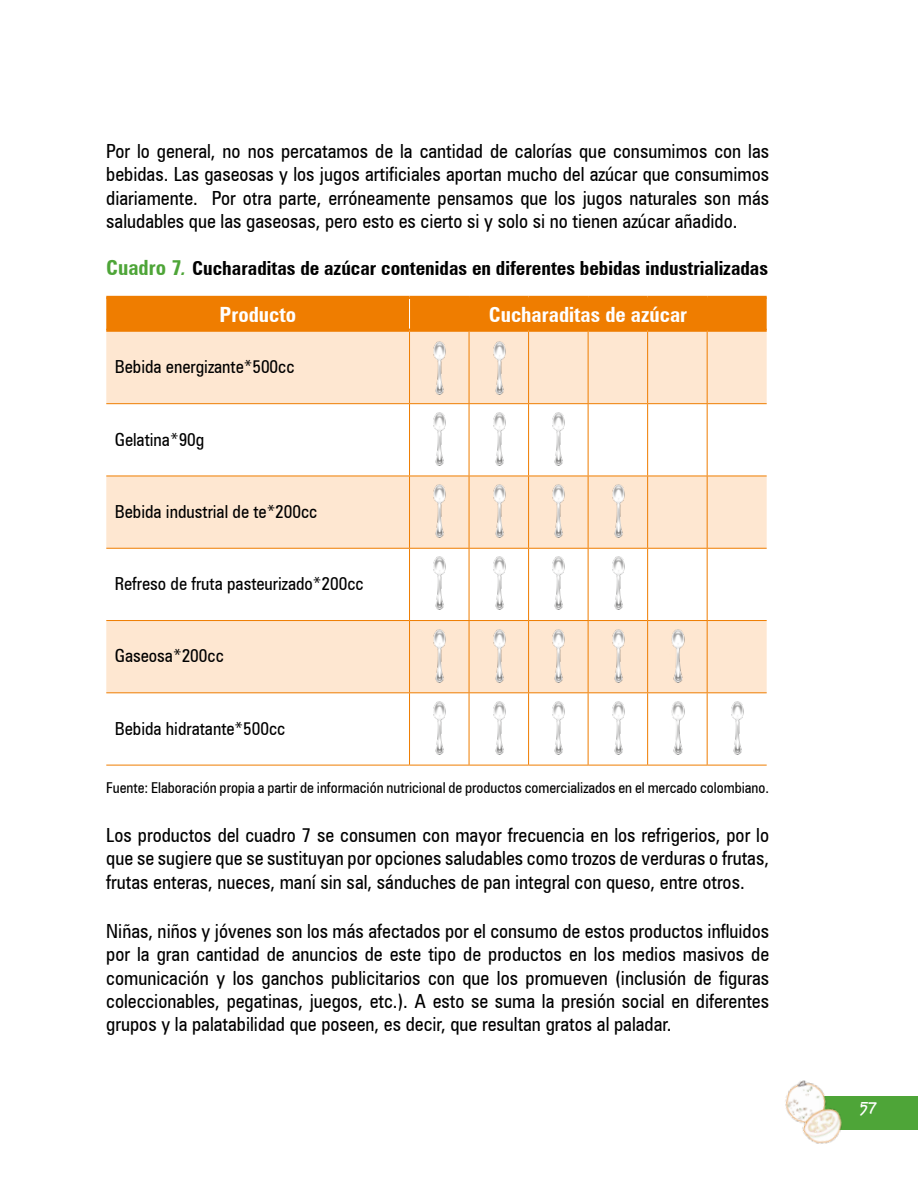
<style>
.page{position:relative;width:918px;height:1188px;background:#fff}
.page>*{position:absolute;margin:0;border:0;box-sizing:border-box;transform-origin:0 0}
.t1{font:700 condensed 21px "Zurich BT";color:#fff}
.t2{font:condensed 19.5px/23.4px "Zurich BT";color:#000;text-align:justify}
.t3{font:700 condensed 19.5px "Zurich BT";color:#000}
.t4{font:condensed 18px "Zurich BT";color:#000}
.t5{font:16.5px "Desyrel";color:#fff}
.t6{font:condensed 15px "Zurich BT";color:#000}
.s1{font-size:21px;color:#4ea538}
.s2{font-weight:400;font-style:italic;font-stretch:normal;font-size:21px;color:#4ea538}
</style>
<div class="page">
<div style="left:820px;top:1096px;width:98px;height:34px;background:#4ea538"></div>
<img style="left:785px;top:1080px;width:57px;height:64px">
<div style="left:106px;top:299px;width:661px;height:30px;background:#ef7d00"></div>
<svg style="left:106px;top:332px;width:661px;height:360px;fill:#fee7d1"></svg>
<hr style="left:409px;top:332px;width:1px;height:71px;background:#ef7d00">
<hr style="left:469px;top:332px;width:1px;height:71px;background:#ef7d00">
<hr style="left:528px;top:332px;width:1px;height:71px;background:#ef7d00">
<hr style="left:588px;top:332px;width:1px;height:71px;background:#ef7d00">
<hr style="left:647px;top:332px;width:1px;height:71px;background:#ef7d00">
<hr style="left:707px;top:332px;width:1px;height:71px;background:#ef7d00">
<hr style="left:106px;top:403px;width:304px;height:1px;background:#ef7d00">
<hr style="left:410px;top:403px;width:59px;height:1px;background:#ef7d00">
<hr style="left:409px;top:404px;width:1px;height:72px;background:#ef7d00">
<hr style="left:469px;top:403px;width:60px;height:1px;background:#ef7d00">
<hr style="left:469px;top:404px;width:1px;height:72px;background:#ef7d00">
<hr style="left:529px;top:403px;width:59px;height:1px;background:#ef7d00">
<hr style="left:528px;top:404px;width:1px;height:72px;background:#ef7d00">
<hr style="left:588px;top:403px;width:60px;height:1px;background:#ef7d00">
<hr style="left:588px;top:404px;width:1px;height:72px;background:#ef7d00">
<hr style="left:648px;top:403px;width:59px;height:1px;background:#ef7d00">
<hr style="left:647px;top:404px;width:1px;height:72px;background:#ef7d00">
<hr style="left:707px;top:403px;width:60px;height:1px;background:#ef7d00">
<hr style="left:707px;top:404px;width:1px;height:72px;background:#ef7d00">
<hr style="left:106px;top:476px;width:304px;height:1px;background:#ef7d00">
<hr style="left:410px;top:476px;width:59px;height:1px;background:#ef7d00">
<hr style="left:409px;top:476px;width:1px;height:72px;background:#ef7d00">
<hr style="left:469px;top:476px;width:60px;height:1px;background:#ef7d00">
<hr style="left:469px;top:476px;width:1px;height:72px;background:#ef7d00">
<hr style="left:529px;top:476px;width:59px;height:1px;background:#ef7d00">
<hr style="left:528px;top:476px;width:1px;height:72px;background:#ef7d00">
<hr style="left:588px;top:476px;width:60px;height:1px;background:#ef7d00">
<hr style="left:588px;top:476px;width:1px;height:72px;background:#ef7d00">
<hr style="left:648px;top:476px;width:59px;height:1px;background:#ef7d00">
<hr style="left:647px;top:476px;width:1px;height:72px;background:#ef7d00">
<hr style="left:707px;top:476px;width:60px;height:1px;background:#ef7d00">
<hr style="left:707px;top:476px;width:1px;height:72px;background:#ef7d00">
<hr style="left:106px;top:548px;width:304px;height:1px;background:#ef7d00">
<hr style="left:410px;top:548px;width:59px;height:1px;background:#ef7d00">
<hr style="left:409px;top:549px;width:1px;height:71px;background:#ef7d00">
<hr style="left:469px;top:548px;width:60px;height:1px;background:#ef7d00">
<hr style="left:469px;top:549px;width:1px;height:71px;background:#ef7d00">
<hr style="left:529px;top:548px;width:59px;height:1px;background:#ef7d00">
<hr style="left:528px;top:549px;width:1px;height:71px;background:#ef7d00">
<hr style="left:588px;top:548px;width:60px;height:1px;background:#ef7d00">
<hr style="left:588px;top:549px;width:1px;height:71px;background:#ef7d00">
<hr style="left:648px;top:548px;width:59px;height:1px;background:#ef7d00">
<hr style="left:647px;top:549px;width:1px;height:71px;background:#ef7d00">
<hr style="left:707px;top:548px;width:60px;height:1px;background:#ef7d00">
<hr style="left:707px;top:549px;width:1px;height:71px;background:#ef7d00">
<hr style="left:106px;top:620px;width:304px;height:1px;background:#ef7d00">
<hr style="left:410px;top:620px;width:59px;height:1px;background:#ef7d00">
<hr style="left:409px;top:621px;width:1px;height:71px;background:#ef7d00">
<hr style="left:469px;top:620px;width:60px;height:1px;background:#ef7d00">
<hr style="left:469px;top:621px;width:1px;height:71px;background:#ef7d00">
<hr style="left:529px;top:620px;width:59px;height:1px;background:#ef7d00">
<hr style="left:528px;top:621px;width:1px;height:71px;background:#ef7d00">
<hr style="left:588px;top:620px;width:60px;height:1px;background:#ef7d00">
<hr style="left:588px;top:621px;width:1px;height:71px;background:#ef7d00">
<hr style="left:648px;top:620px;width:59px;height:1px;background:#ef7d00">
<hr style="left:647px;top:621px;width:1px;height:71px;background:#ef7d00">
<hr style="left:707px;top:620px;width:60px;height:1px;background:#ef7d00">
<hr style="left:707px;top:621px;width:1px;height:71px;background:#ef7d00">
<hr style="left:106px;top:692px;width:304px;height:1px;background:#ef7d00">
<hr style="left:410px;top:692px;width:59px;height:1px;background:#ef7d00">
<hr style="left:409px;top:693px;width:1px;height:72px;background:#ef7d00">
<hr style="left:469px;top:692px;width:60px;height:1px;background:#ef7d00">
<hr style="left:469px;top:693px;width:1px;height:72px;background:#ef7d00">
<hr style="left:529px;top:692px;width:59px;height:1px;background:#ef7d00">
<hr style="left:528px;top:693px;width:1px;height:72px;background:#ef7d00">
<hr style="left:588px;top:692px;width:60px;height:1px;background:#ef7d00">
<hr style="left:588px;top:693px;width:1px;height:72px;background:#ef7d00">
<hr style="left:648px;top:692px;width:59px;height:1px;background:#ef7d00">
<hr style="left:647px;top:693px;width:1px;height:72px;background:#ef7d00">
<hr style="left:707px;top:692px;width:60px;height:1px;background:#ef7d00">
<hr style="left:707px;top:693px;width:1px;height:72px;background:#ef7d00">
<hr style="left:106px;top:765px;width:304px;height:1px;background:#ef7d00">
<hr style="left:410px;top:765px;width:59px;height:1px;background:#ef7d00">
<hr style="left:469px;top:765px;width:60px;height:1px;background:#ef7d00">
<hr style="left:529px;top:765px;width:59px;height:1px;background:#ef7d00">
<hr style="left:588px;top:765px;width:60px;height:1px;background:#ef7d00">
<hr style="left:648px;top:765px;width:59px;height:1px;background:#ef7d00">
<hr style="left:707px;top:765px;width:60px;height:1px;background:#ef7d00">
<hr style="left:409px;top:299px;width:1px;height:30px;background:#fff">
<hr style="left:106px;top:296px;width:304px;height:3px;background:#ef7d00">
<hr style="left:410px;top:296px;width:59px;height:3px;background:#ef7d00">
<hr style="left:469px;top:296px;width:60px;height:3px;background:#ef7d00">
<hr style="left:529px;top:296px;width:59px;height:3px;background:#ef7d00">
<hr style="left:588px;top:296px;width:60px;height:3px;background:#ef7d00">
<hr style="left:648px;top:296px;width:59px;height:3px;background:#ef7d00">
<hr style="left:707px;top:296px;width:60px;height:3px;background:#ef7d00">
<hr style="left:106px;top:329px;width:304px;height:3px;background:#ef7d00">
<hr style="left:410px;top:329px;width:59px;height:3px;background:#ef7d00">
<hr style="left:469px;top:329px;width:60px;height:3px;background:#ef7d00">
<hr style="left:529px;top:329px;width:59px;height:3px;background:#ef7d00">
<hr style="left:588px;top:329px;width:60px;height:3px;background:#ef7d00">
<hr style="left:648px;top:329px;width:59px;height:3px;background:#ef7d00">
<hr style="left:707px;top:329px;width:60px;height:3px;background:#ef7d00">
<img style="left:431px;top:339px;width:17px;height:57px">
<img style="left:490px;top:339px;width:17px;height:57px">
<img style="left:431px;top:410px;width:17px;height:57px">
<img style="left:490px;top:410px;width:17px;height:57px">
<img style="left:550px;top:410px;width:17px;height:57px">
<img style="left:431px;top:483px;width:17px;height:57px">
<img style="left:490px;top:483px;width:17px;height:57px">
<img style="left:550px;top:483px;width:17px;height:57px">
<img style="left:609px;top:483px;width:18px;height:57px">
<img style="left:431px;top:555px;width:17px;height:57px">
<img style="left:490px;top:555px;width:17px;height:57px">
<img style="left:550px;top:555px;width:17px;height:57px">
<img style="left:609px;top:555px;width:18px;height:57px">
<img style="left:431px;top:627px;width:17px;height:57px">
<img style="left:490px;top:627px;width:17px;height:57px">
<img style="left:550px;top:627px;width:17px;height:57px">
<img style="left:609px;top:627px;width:18px;height:57px">
<img style="left:669px;top:627px;width:17px;height:57px">
<img style="left:433px;top:701px;width:13px;height:54px">
<img style="left:493px;top:701px;width:13px;height:54px">
<img style="left:552px;top:701px;width:13px;height:54px">
<img style="left:612px;top:701px;width:13px;height:54px">
<img style="left:671px;top:701px;width:14px;height:54px">
<img style="left:731px;top:701px;width:13px;height:54px">
<p class="t2" style="left:106px;top:139px;width:664px">Por lo general, no nos percatamos de la cantidad de calorías que consumimos con las bebidas. Las gaseosas y los jugos artificiales aportan mucho del azúcar que consumimos diariamente. Por otra parte, erróneamente pensamos que los jugos naturales son más saludables que las gaseosas, pero esto es cierto si y solo si no tienen azúcar añadido.</p>
<p class="t3" style="left:106px;top:256px;width:663px"><span class="s1">Cuadro 7</span><span class="s2">.</span> Cucharaditas de azúcar contenidas en diferentes bebidas industrializadas</p>
<p class="t1" style="left:220px;top:302px;width:78px">Producto</p>
<p class="t1" style="left:489px;top:302px;width:200px">Cucharaditas de azúcar</p>
<p class="t4" style="left:115px;top:356px;width:181px">Bebida energizante*500cc</p>
<p class="t4" style="left:115px;top:428px;width:91px">Gelatina*90g</p>
<p class="t4" style="left:115px;top:501px;width:204px">Bebida industrial de te*200cc</p>
<p class="t4" style="left:115px;top:573px;width:250px">Refreso de fruta pasteurizado*200cc</p>
<p class="t4" style="left:115px;top:645px;width:110px">Gaseosa*200cc</p>
<p class="t4" style="left:115px;top:717px;width:172px">Bebida hidratante*500cc</p>
<p class="t6" style="left:106px;top:779px;width:664px">Fuente: Elaboración propia a partir de información nutricional de productos comercializados en el mercado colombiano.</p>
<p class="t2" style="left:106px;top:823px;width:664px">Los productos del cuadro 7 se consumen con mayor frecuencia en los refrigerios, por lo que se sugiere que se sustituyan por opciones saludables como trozos de verduras o frutas, frutas enteras, nueces, maní sin sal, sánduches de pan integral con queso, entre otros.</p>
<p class="t2" style="left:106px;top:919px;width:664px">Niñas, niños y jóvenes son los más afectados por el consumo de estos productos influidos por la gran cantidad de anuncios de este tipo de productos en los medios masivos de comunicación y los ganchos publicitarios con que los promueven (inclusión de figuras coleccionables, pegatinas, juegos, etc.). A esto se suma la presión social en diferentes grupos y la palatabilidad que poseen, es decir, que resultan gratos al paladar.</p>
<p class="t5" style="left:860px;top:1096px;width:18px">57</p>
</div>
